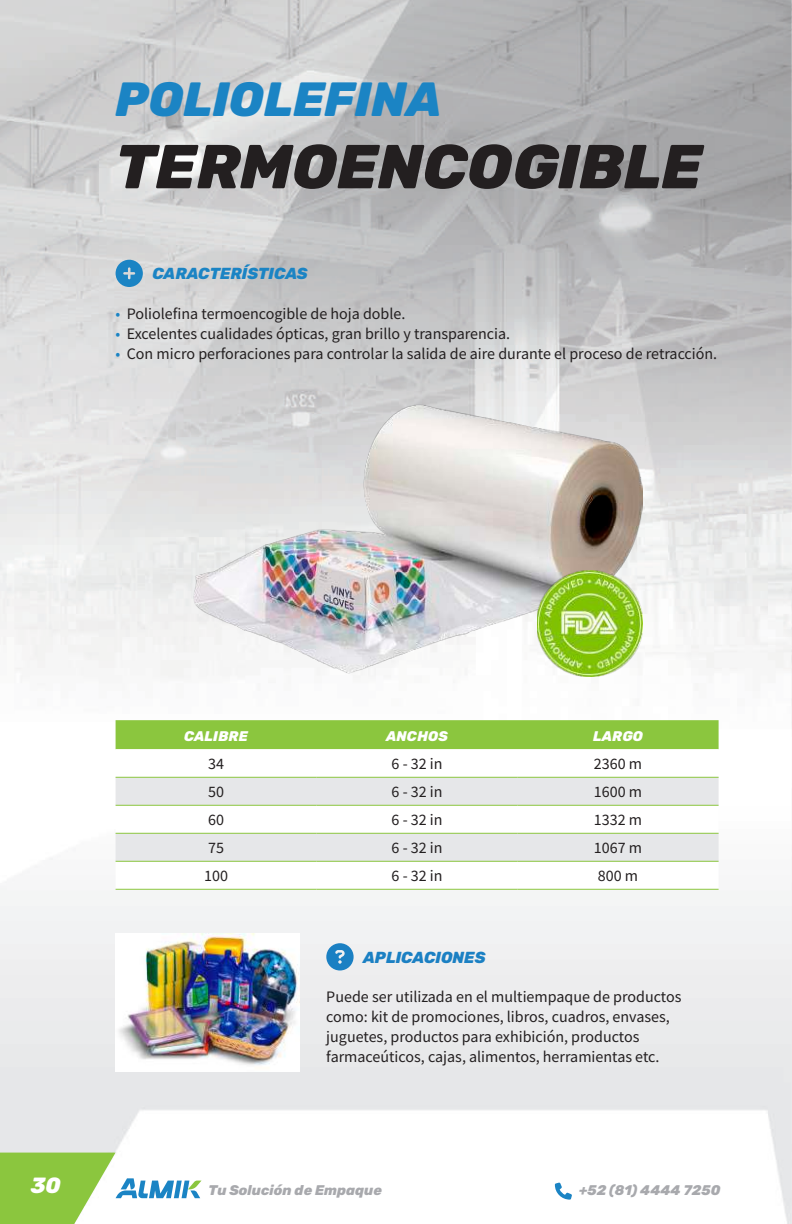
<style>
.page{position:relative;width:792px;height:1224px;background:#fff}
.page>*{position:absolute;margin:0;border:0;box-sizing:border-box;transform-origin:0 0}
.t1{font:italic 800 62px "Rubik";color:#231f20}
.t2{font:italic 800 48px "Rubik";color:#1b84c4}
.t3{font:italic 800 22px "Rubik";color:#fff}
.t4{font:16px/20px "Source Sans Pro";color:#231f20}
.t5{font:italic 800 16px "Rubik";color:#1b84c4}
.t6{font:italic 800 16px "Rubik";color:#1b80c3}
.t7{font:italic 800 14px "Rubik";color:#a8a9ad}
.t8{font:italic 800 14px "Rubik";letter-spacing:.015em;color:#fff}
.s1{color:#1b84c4}
</style>
<div class="page">
<img style="left:0;top:0;width:792px;height:1224px">
<svg style="left:555px;top:1182px;width:17px;height:18px"></svg>
<svg style="left:0;top:1153px;width:202px;height:71px"></svg>
<svg style="left:116px;top:260px;width:27px;height:27px"></svg>
<img style="left:194px;top:403px;width:448px;height:271px">
<img style="left:537px;top:571px;width:105px;height:105px">
<div style="left:116px;top:720px;width:603px;height:29px;background:#8bc63e"></div>
<svg style="left:116px;top:749px;width:603px;height:140px"></svg>
<svg style="left:116px;top:778px;width:603px;height:83px;fill:#e6e7e9"></svg>
<hr style="left:116px;top:777px;width:201px;height:1px;background:#8bc63e">
<hr style="left:317px;top:777px;width:201px;height:1px;background:#8bc63e">
<hr style="left:518px;top:777px;width:201px;height:1px;background:#8bc63e">
<hr style="left:116px;top:805px;width:201px;height:1px;background:#8bc63e">
<hr style="left:317px;top:805px;width:201px;height:1px;background:#8bc63e">
<hr style="left:518px;top:805px;width:201px;height:1px;background:#8bc63e">
<hr style="left:116px;top:833px;width:201px;height:1px;background:#8bc63e">
<hr style="left:317px;top:833px;width:201px;height:1px;background:#8bc63e">
<hr style="left:518px;top:833px;width:201px;height:1px;background:#8bc63e">
<hr style="left:116px;top:861px;width:201px;height:1px;background:#8bc63e">
<hr style="left:317px;top:861px;width:201px;height:1px;background:#8bc63e">
<hr style="left:518px;top:861px;width:201px;height:1px;background:#8bc63e">
<hr style="left:116px;top:889px;width:201px;height:1px;background:#8bc63e">
<hr style="left:317px;top:889px;width:201px;height:1px;background:#8bc63e">
<hr style="left:518px;top:889px;width:201px;height:1px;background:#8bc63e">
<svg style="left:326px;top:943px;width:28px;height:28px"></svg>
<img style="left:116px;top:934px;width:183px;height:138px">
<h2 class="t2" style="left:116px;top:71px;width:328px">POLIOLEFINA</h2>
<h1 class="t1" style="left:116px;top:130px;width:588px">TERMOENCOGIBLE</h1>
<p class="t5" style="left:152px;top:264px;width:157px">CARACTERÍSTICAS</p>
<p class="t4" style="left:116px;top:304px;width:291px"><span class="s1">•</span> Poliolefina termoencogible de hoja doble.</p>
<p class="t4" style="left:116px;top:324px;width:396px"><span class="s1">•</span> Excelentes cualidades ópticas, gran brillo y transparencia.</p>
<p class="t4" style="left:116px;top:344px;width:603px"><span class="s1">•</span> Con micro perforaciones para controlar la salida de aire durante el proceso de retracción.</p>
<p class="t8" style="left:184px;top:728px;width:65px">CALIBRE</p>
<p class="t8" style="left:386px;top:728px;width:64px">ANCHOS</p>
<p class="t8" style="left:593px;top:728px;width:52px">LARGO</p>
<p class="t4" style="left:208px;top:754px;width:17px">34</p>
<p class="t4" style="left:392px;top:754px;width:53px">6 - 32 in</p>
<p class="t4" style="left:594px;top:754px;width:50px">2360 m</p>
<p class="t4" style="left:208px;top:782px;width:17px">50</p>
<p class="t4" style="left:392px;top:782px;width:53px">6 - 32 in</p>
<p class="t4" style="left:594px;top:782px;width:50px">1600 m</p>
<p class="t4" style="left:208px;top:810px;width:17px">60</p>
<p class="t4" style="left:392px;top:810px;width:53px">6 - 32 in</p>
<p class="t4" style="left:594px;top:810px;width:50px">1332 m</p>
<p class="t4" style="left:208px;top:838px;width:17px">75</p>
<p class="t4" style="left:392px;top:838px;width:53px">6 - 32 in</p>
<p class="t4" style="left:594px;top:838px;width:50px">1067 m</p>
<p class="t4" style="left:204px;top:866px;width:25px">100</p>
<p class="t4" style="left:392px;top:866px;width:53px">6 - 32 in</p>
<p class="t4" style="left:598px;top:866px;width:42px">800 m</p>
<p class="t6" style="left:363px;top:948px;width:124px">APLICACIONES</p>
<p class="t4" style="left:326px;top:987px;width:357px">Puede ser utilizada en el multiempaque de productos como: kit de promociones, libros, cuadros, envases, juguetes, productos para exhibición, productos farmaceúticos, cajas, alimentos, herramientas etc.</p>
<h3 class="t3" style="left:30px;top:1173px;width:32px">30</h3>
<p class="t7" style="left:209px;top:1182px;width:175px">Tu Solución de Empaque</p>
<p class="t7" style="left:579px;top:1182px;width:143px">+52 (81) 4444 7250</p>
</div>
